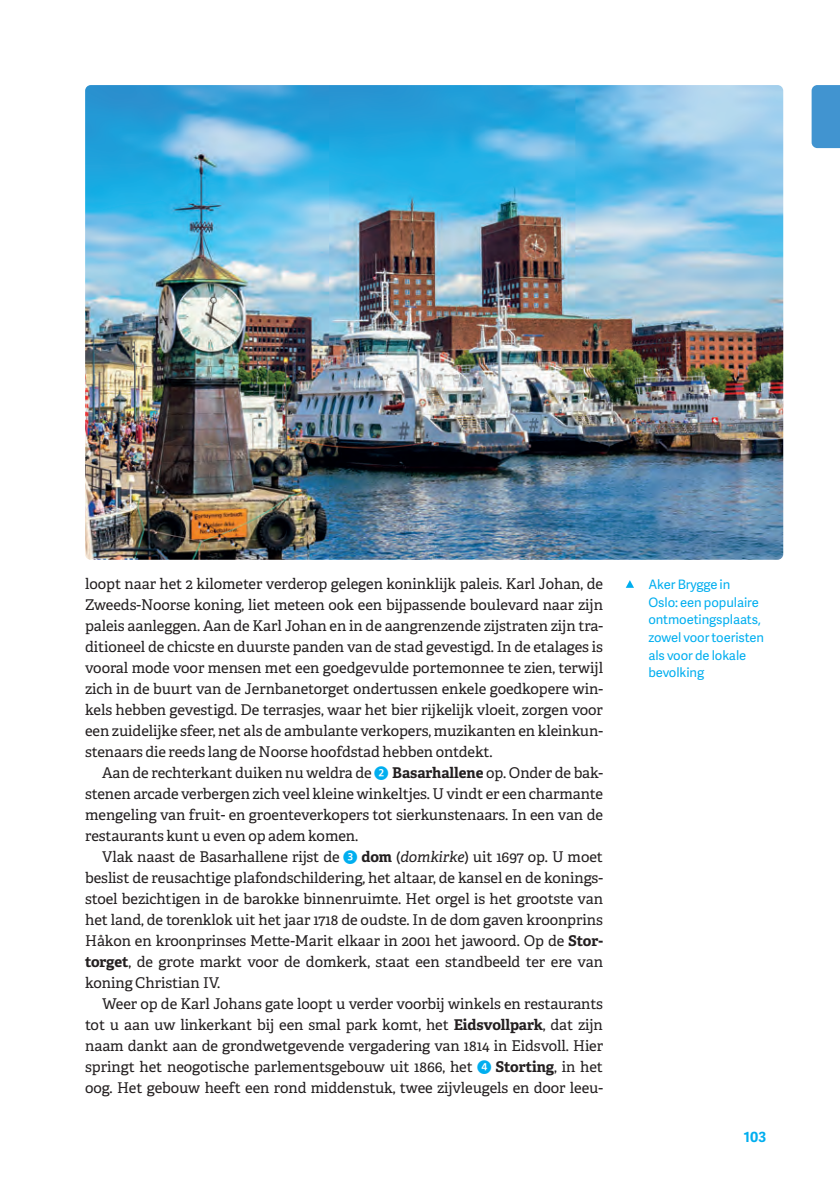
<style>
.page{position:relative;width:840px;height:1191px;background:#fff}
.page>*{position:absolute;margin:0;border:0;box-sizing:border-box;transform-origin:0 0}
.t1{font:14.8px/21px "Adelle";letter-spacing:-.005em;color:#231f20;text-align:justify}
.t2{font:700 14px "Adelle Sans";color:#00aeef}
.t3{font:13px/17.6px "Adelle Sans";letter-spacing:-.005em;color:#00aeef}
.s1{font-family:"Zahlen Kreis Quadr Stern";font-size:20px;color:#00aeef}
.s2{font-weight:700}
.s3{font-style:italic}
</style>
<div class="page">
<svg style="left:625px;top:580px;width:8px;height:8px"></svg>
<img style="left:85px;top:85px;width:697px;height:475px">
<div style="left:811px;top:85px;width:28px;height:63px;background:#4194d0"></div>
<p class="t1" style="left:85px;top:574px;width:519px">loopt naar het 2 kilometer verderop gelegen koninklijk paleis. Karl Johan, de Zweeds-Noorse koning, liet meteen ook een bijpassende boulevard naar zijn paleis aanleggen. Aan de Karl Johan en in de aangrenzende zijstraten zijn tra&shy;ditioneel de chicste en duurste panden van de stad gevestigd. In de etalages is vooral mode voor mensen met een goedgevulde portemonnee te zien, terwijl zich in de buurt van de Jernbanetorget ondertussen enkele goedkopere win&shy;kels hebben gevestigd. De terrasjes, waar het bier rijkelijk vloeit, zorgen voor een zuidelijke sfeer, net als de ambulante verkopers, muzikanten en kleinkun&shy;stenaars die reeds lang de Noorse hoofdstad hebben ontdekt.</p>
<p class="t1" style="left:85px;top:763px;width:519px;text-indent:17px">Aan de rechterkant duiken nu weldra de <span class="s1">B</span> <span class="s2">Basarhallene</span> op. Onder de bak&shy;stenen arcade verbergen zich veel kleine winkeltjes. U vindt er een charmante mengeling van fruit- en groenteverkopers tot sierkunstenaars. In een van de restaurants kunt u even op adem komen.</p>
<p class="t1" style="left:85px;top:847px;width:519px;text-indent:17px">Vlak naast de Basarhallene rijst de <span class="s1">C</span> <span class="s2">dom</span> (<span class="s3">domkirke</span>) uit 1697 op. U moet beslist de reusachtige plafondschildering, het altaar, de kansel en de konings&shy;stoel bezichtigen in de barokke binnenruimte. Het orgel is het grootste van het land, de torenklok uit het jaar 1718 de oudste. In de dom gaven kroonprins Håkon en kroonprinses Mette-Marit elkaar in 2001 het jawoord. Op de <span class="s2">Stor&shy;torget</span>, de grote markt voor de domkerk, staat een standbeeld ter ere van koning Christian IV.</p>
<p class="t1" style="left:85px;top:994px;width:519px;text-indent:17px">Weer op de Karl Johans gate loopt u verder voorbij winkels en restaurants tot u aan uw linkerkant bij een smal park komt, het <span class="s2">Eidsvollpark</span>, dat zijn naam dankt aan de grondwetgevende vergadering van 1814 in Eidsvoll. Hier springt het neogotische parlementsgebouw uit 1866, het <span class="s1">D</span> <span class="s2">Storting</span>, in het oog. Het gebouw heeft een rond middenstuk, twee zijvleugels en door leeu-</p>
<p class="t3" style="left:648px;top:575px;width:117px">Aker Brygge in<br>Oslo: een populaire ontmoetingsplaats, zowel voor toeristen als voor de lokale bevolking</p>
<p class="t2" style="left:743px;top:1126px;width:24px">103</p>
</div>
